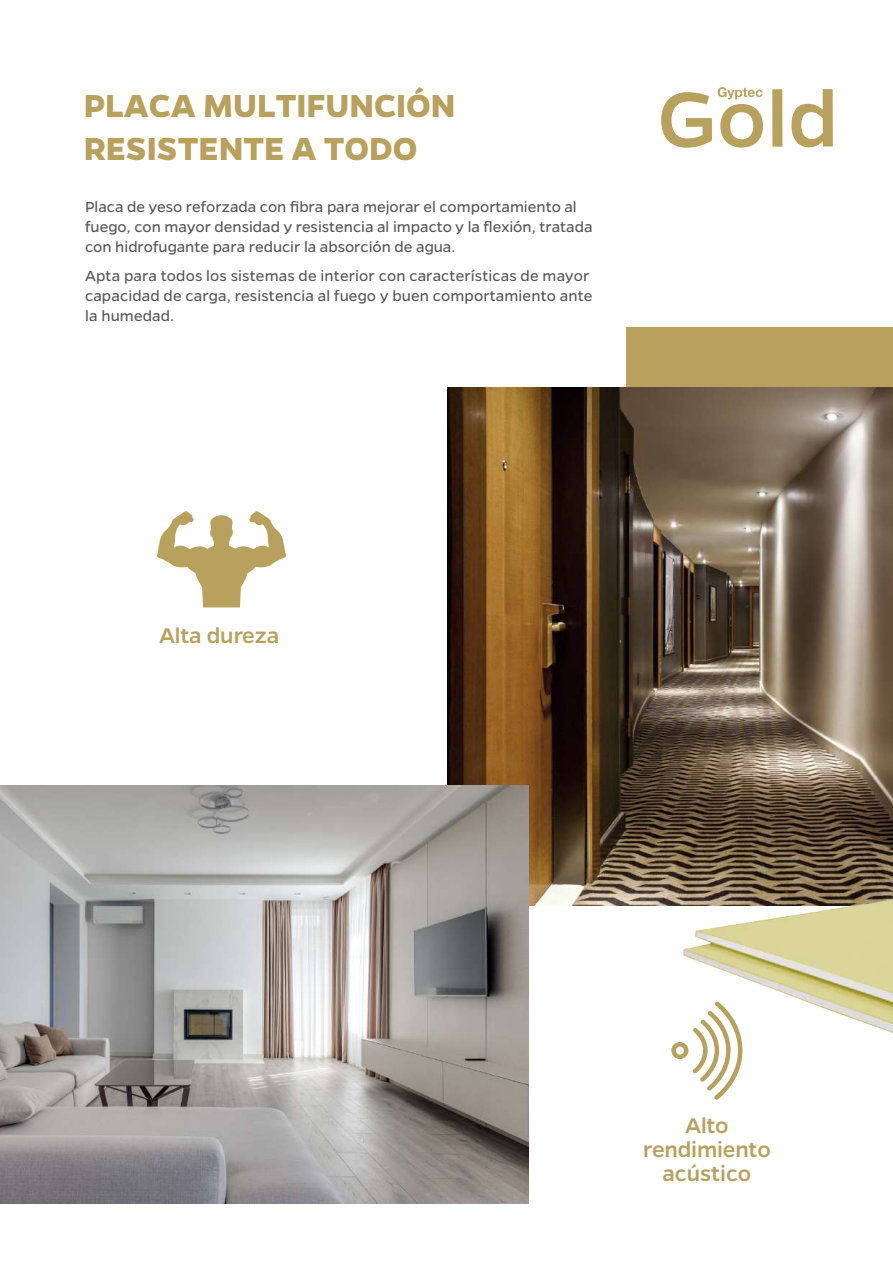
<style>
.page{position:relative;width:893px;height:1263px;background:#fff}
.page>*{position:absolute;margin:0;border:0;box-sizing:border-box;transform-origin:0 0}
.t1{font:700 36px/43.2px "Gentona";color:#b8a05d}
.t2{font:500 24px/24px "Gentona";letter-spacing:-.005em;color:#b8a05d;text-align:center}
.t3{font:16.5px/19.8px "Gentona";color:#57585a}
</style>
<div class="page">
<div style="left:626px;top:326px;width:267px;height:151px;background:#b8a05d"></div>
<img style="left:448px;top:387px;width:445px;height:518px">
<img style="left:652px;top:738px;width:241px;height:319px">
<svg style="left:157px;top:511px;width:129px;height:96px"></svg>
<svg style="left:661px;top:92px;width:51px;height:56px"></svg>
<div style="left:772px;top:89px;width:10px;height:58px;background:#b8a05d"></div>
<svg style="left:791px;top:89px;width:42px;height:58px"></svg>
<svg style="left:718px;top:87px;width:45px;height:61px"></svg>
<img style="left:0;top:785px;width:528px;height:419px">
<svg style="left:671px;top:1001px;width:71px;height:99px"></svg>
<h1 class="t1" style="left:84px;top:84px;width:373px">PLACA MULTIFUNCIÓN<br>RESISTENTE A TODO</h1>
<p class="t3" style="left:85px;top:197px;width:509px">Placa de yeso reforzada con fibra para mejorar el comportamiento al fuego, con mayor densidad y resistencia al impacto y la flexión, tratada con hidrofugante para reducir la absorción de agua.</p>
<p class="t3" style="left:85px;top:266px;width:509px">Apta para todos los sistemas de interior con características de mayor capacidad de carga, resistencia al fuego y buen comportamiento ante la humedad.</p>
<h2 class="t2" style="left:159px;top:624px;width:121px">Alta dureza</h2>
<h2 class="t2" style="left:643px;top:1114px;width:129px">Alto rendimiento acústico</h2>
</div>
